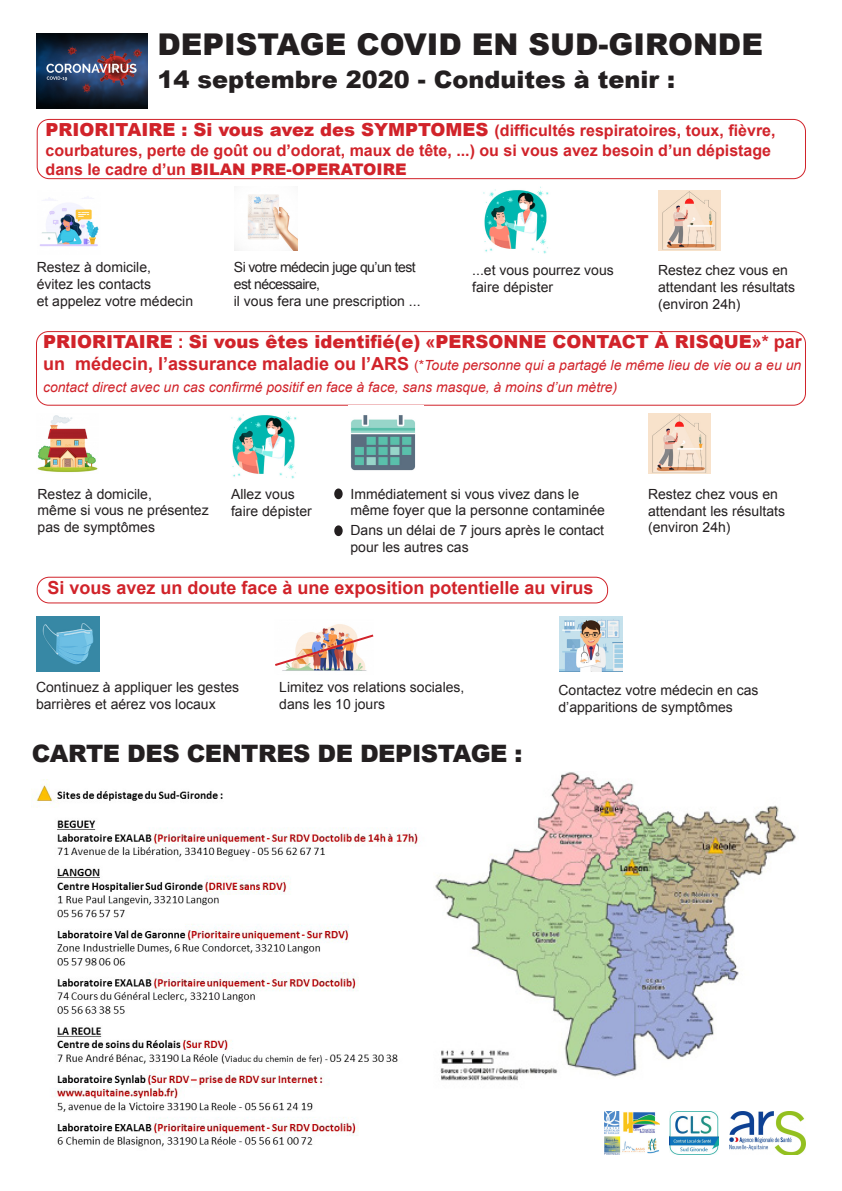
<style>
.page{position:relative;width:842px;height:1191px;background:#fff}
.page>*{position:absolute;margin:0;border:0;box-sizing:border-box;transform-origin:0 0}
.t1{font:900 30px "Arial";color:#231f20}
.t2{font:900 24px "Arial";color:#231f20}
.t3{font:900 24px "Arial";letter-spacing:-.02em;color:#231f20}
.t4{font:900 18px "Arial";color:#d1232a}
.t5{font:700 18px "Arial";color:#d1232a}
.t6{font:700 16px/19.2px "Arial";color:#d1232a}
.t7{font:14px/16.8px "Arial";color:#231f20}
.t8{font:italic 14px/22px "Arial";color:#d1232a}
.t9{font:14px "Arial";letter-spacing:-.04em;color:#231f20}
.s1{font-weight:900;font-size:18px}
.s2{font-weight:900}
.s3{font-weight:700}
.s4{font-weight:700;font-style:normal;font-size:18px}
.s5{font-style:normal}
</style>
<div class="page">
<img style="left:36px;top:34px;width:111px;height:74px">
<img style="left:435px;top:771px;width:361px;height:310px">
<img style="left:32px;top:779px;width:386px;height:368px">
<img style="left:483px;top:186px;width:66px;height:67px">
<img style="left:235px;top:194px;width:62px;height:56px">
<div style="left:37px;top:119px;width:769px;height:60px;border:1px solid #d1232a;border-radius:12px"></div>
<img style="left:669px;top:1111px;width:49px;height:43px">
<img style="left:730px;top:1111px;width:76px;height:43px">
<img style="left:605px;top:1111px;width:55px;height:44px">
<div style="left:36px;top:331px;width:770px;height:75px;border:1px solid #d1232a;border-radius:12px"></div>
<div style="left:37px;top:577px;width:571px;height:26px;border:1px solid #d1232a;border-radius:12px"></div>
<img style="left:39px;top:197px;width:60px;height:50px">
<img style="left:37px;top:415px;width:61px;height:58px">
<img style="left:231px;top:411px;width:66px;height:67px">
<img style="left:351px;top:415px;width:65px;height:56px">
<img style="left:658px;top:190px;width:63px;height:60px">
<img style="left:648px;top:413px;width:63px;height:61px">
<div style="left:334px;top:488px;width:9px;height:11px;background:#231f20;border-radius:50%"></div>
<div style="left:334px;top:525px;width:9px;height:11px;background:#231f20;border-radius:50%"></div>
<img style="left:37px;top:616px;width:62px;height:56px">
<img style="left:282px;top:624px;width:85px;height:47px">
<img style="left:275px;top:633px;width:99px;height:34px">
<img style="left:560px;top:616px;width:62px;height:56px">
<p class="t1" style="left:157px;top:23px;width:607px">DEPISTAGE COVID EN SUD-GIRONDE</p>
<p class="t2" style="left:157px;top:62px;width:519px">14 septembre 2020 - Conduites à tenir :</p>
<p class="t6" style="left:46px;top:122px;width:731px"><span class="s1">PRIORITAIRE : Si vous avez des SYMPTOMES</span> (difficultés respiratoires, toux, fièvre, courbatures, perte de goût ou d’odorat, maux de tête, ...) ou si vous avez besoin d’un dépistage dans le cadre d’un <span class="s2">BILAN PRE-OPERATOIRE</span></p>
<p class="t7" style="left:37px;top:259px;width:116px">Restez à domicile,</p>
<p class="t7" style="left:37px;top:276px;width:116px">évitez les contacts</p>
<p class="t7" style="left:37px;top:292px;width:158px">et appelez votre médecin</p>
<p class="t9" style="left:234px;top:258px;width:183px">Si votre médecin juge qu’un test</p>
<p class="t9" style="left:234px;top:275px;width:88px">est nécessaire,</p>
<p class="t7" style="left:234px;top:292px;width:188px">il vous fera une prescription ...</p>
<p class="t7" style="left:472px;top:262px;width:143px">...et vous pourrez vous faire dépister</p>
<p class="t7" style="left:658px;top:262px;width:138px">Restez chez vous en attendant les résultats</p>
<p class="t7" style="left:658px;top:296px;width:84px">(environ 24h)</p>
<p class="t4" style="left:43px;top:329px;width:760px">PRIORITAIRE <span class="s3">:</span> Si vous êtes identifié(e) <span class="s3">«</span>PERSONNE CONTACT À RISQUE<span class="s3">»* par</span></p>
<p class="t8" style="left:43px;top:354px;width:760px"><span class="s4">un médecin, l’assurance maladie ou l’ARS</span> <span class="s5">(*</span>Toute personne qui a partagé le même lieu de vie ou a eu un contact direct avec un cas confirmé positif en face à face, sans masque, à moins d’un mètre)</p>
<p class="t7" style="left:38px;top:485px;width:116px">Restez à domicile,</p>
<p class="t7" style="left:38px;top:502px;width:173px">même si vous ne présentez pas de symptômes</p>
<p class="t7" style="left:231px;top:485px;width:65px">Allez vous</p>
<p class="t7" style="left:231px;top:502px;width:82px">faire dépister</p>
<p class="t7" style="left:350px;top:485px;width:230px">Immédiatement si vous vivez dans le</p>
<p class="t7" style="left:350px;top:502px;width:256px">même foyer que la personne contaminée</p>
<p class="t7" style="left:350px;top:522px;width:255px">Dans un délai de 7 jours après le contact pour les autres cas</p>
<p class="t5" style="left:47px;top:575px;width:548px">Si vous avez un doute face à une exposition potentielle au virus</p>
<p class="t7" style="left:648px;top:485px;width:138px">Restez chez vous en attendant les résultats</p>
<p class="t7" style="left:648px;top:519px;width:84px">(environ 24h)</p>
<p class="t7" style="left:36px;top:679px;width:205px">Continuez à appliquer les gestes barrières et aérez vos locaux</p>
<p class="t7" style="left:279px;top:679px;width:187px">Limitez vos relations sociales,</p>
<p class="t7" style="left:279px;top:696px;width:107px">dans les 10 jours</p>
<p class="t3" style="left:32px;top:736px;width:492px">CARTE DES CENTRES DE DEPISTAGE :</p>
<p class="t7" style="left:558px;top:681px;width:201px">Contactez votre médecin en cas d’apparitions de symptômes</p>
</div>
